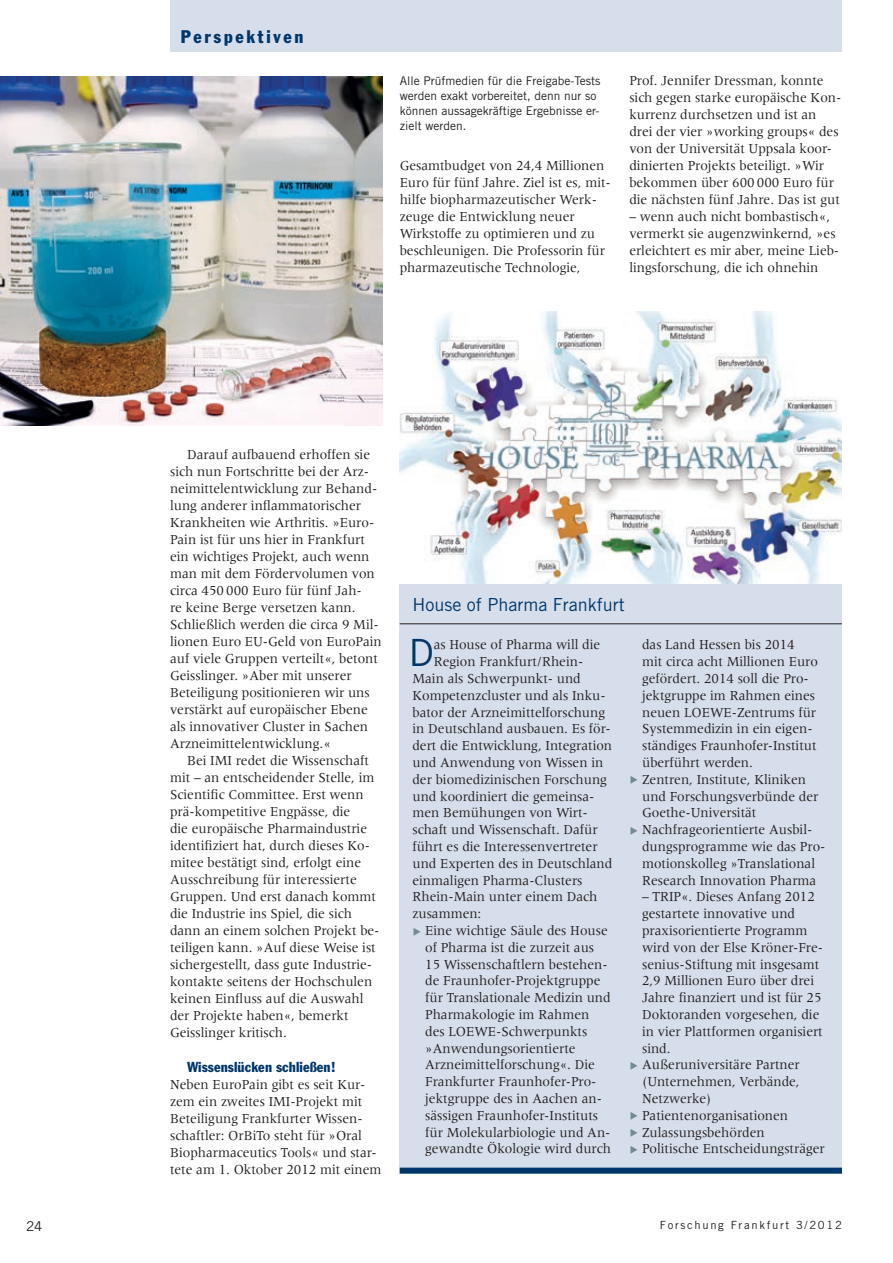
<style>
.page{position:relative;width:893px;height:1263px;background:#fff}
.page>*{position:absolute;margin:0;border:0;box-sizing:border-box;transform-origin:0 0}
.t1{font:37.5px "Trade Gothic";color:#00376b}
.t2{font:18px "Trade Gothic";color:#00376b}
.t3{font:condensed 18px "Franklin Gothic";letter-spacing:.15em;color:#00376b}
.t4{font:14.25px/17px "Meridien";color:#231f20;scale:.95 1}
.t5{font:condensed 14.25px "Franklin Gothic";letter-spacing:.005em;color:#00376b}
.t6{font:13.5px "Trade Gothic";color:#231f20}
.t7{font:12px/14.9px "Trade Gothic";color:#231f20}
.t8{font:11.25px "Trade Gothic";letter-spacing:.15em;color:#231f20}
.s1{font-family:"Fago Pro";color:#738a95}
</style>
<div class="page">
<div style="left:170px;top:0;width:672px;height:51px;background:#d7deeb"></div>
<img style="left:400px;top:312px;width:442px;height:272px">
<div style="left:400px;top:584px;width:442px;height:590px;background:#d7deeb"></div>
<hr style="left:400px;top:623px;width:442px;height:1px;background:#231f20">
<div style="left:400px;top:1167px;width:442px;height:6px;background:#00376b"></div>
<img style="left:0;top:77px;width:383px;height:348px">
<p class="t3" style="left:181px;top:26px;width:124px">Perspektiven</p>
<p class="t7" style="left:400px;top:73px;width:202px">Alle Prüfmedien für die Freigabe-Tests werden exakt vorbereitet, denn nur so können aussagekräftige Ergebnisse er&shy;zielt werden.</p>
<p class="t4" style="left:400px;top:157px;width:224px">Gesamtbudget von 24,4 Millionen Euro für fünf Jahre. Ziel ist es, mit&shy;hilfe biopharmazeutischer Werk&shy;zeuge die Entwicklung neuer Wirkstoffe zu optimieren und zu beschleunigen. Die Professorin für pharmazeutische Technologie,</p>
<p class="t4" style="left:629px;top:72px;width:225px">Prof. Jennifer Dressman, konnte sich gegen starke europäische Kon&shy;kurrenz durchsetzen und ist an drei der vier »working groups« des von der Universität Uppsala koor&shy;dinierten Projekts beteiligt. »Wir bekommen über 600 000 Euro für die nächsten fünf Jahre. Das ist gut</p>
<p class="t4" style="left:629px;top:208px;width:222px">– wenn auch nicht bombastisch«, vermerkt sie augenzwinkernd, »es erleichtert es mir aber, meine Lieb&shy;lingsforschung, die ich ohnehin</p>
<p class="t4" style="left:170px;top:446px;width:224px;text-indent:17px">Darauf aufbauend erhoffen sie sich nun Fortschritte bei der Arz&shy;neimittelentwicklung zur Behand&shy;lung anderer inflammatorischer Krankheiten wie Arthritis. »Euro-Pain ist für uns hier in Frankfurt ein wichtiges Projekt, auch wenn man mit dem Fördervolumen von circa 450 000 Euro für fünf Jah-<br>re keine Berge versetzen kann.<br>Schließlich werden die circa 9 Mil&shy;lionen Euro EU-Geld von EuroPain auf viele Gruppen verteilt«, betont Geisslinger. »Aber mit unserer Beteiligung positionieren wir uns verstärkt auf europäischer Ebene als innovativer Cluster in Sachen Arzneimittelentwicklung.«</p>
<p class="t4" style="left:170px;top:752px;width:222px;text-indent:17px">Bei IMI redet die Wissenschaft mit – an entscheidender Stelle, im<br>Scientific Committee. Erst wenn prä-kompetitive Engpässe, die<br>die europäische Pharmaindustrie identifiziert hat, durch dieses Ko&shy;mitee bestätigt sind, erfolgt eine<br>Ausschreibung für interessierte<br>Gruppen. Und erst danach kommt die Industrie ins Spiel, die sich dann an einem solchen Projekt be&shy;teiligen kann. »Auf diese Weise ist sichergestellt, dass gute Industrie&shy;kontakte seitens der Hochschulen keinen Einfluss auf die Auswahl der Projekte haben«, bemerkt<br>Geisslinger kritisch.</p>
<p class="t5" style="left:187px;top:1058px;width:150px">Wissenslücken schließen!</p>
<p class="t4" style="left:170px;top:1075px;width:224px">Neben EuroPain gibt es seit Kur&shy;zem ein zweites IMI-Projekt mit Beteiligung Frankfurter Wissen&shy;schaftler: OrBiTo steht für »Oral Biopharmaceutics Tools« und star&shy;tete am 1. Oktober 2012 mit einem</p>
<p class="t2" style="left:412px;top:593px;width:214px">House of Pharma Frankfurt</p>
<h1 class="t1" style="left:409px;top:630px;width:27px">D</h1>
<p class="t4" style="left:434px;top:636px;width:177px">as House of Pharma will die</p>
<p class="t4" style="left:642px;top:636px;width:162px">das Land Hessen bis 2014</p>
<p class="t4" style="left:642px;top:653px;width:187px">mit circa acht Millionen Euro</p>
<p class="t4" style="left:642px;top:670px;width:177px">gefördert. 2014 soll die Pro-</p>
<p class="t4" style="left:642px;top:687px;width:184px">jektgruppe im Rahmen eines</p>
<p class="t4" style="left:642px;top:703px;width:185px">neuen LOEWE-Zentrums für</p>
<p class="t4" style="left:642px;top:720px;width:181px">Systemmedizin in ein eigen-</p>
<p class="t4" style="left:642px;top:737px;width:185px">ständiges Fraunhofer-Institut</p>
<p class="t4" style="left:642px;top:754px;width:118px">überführt werden.</p>
<p class="t4" style="left:629px;top:771px;width:188px"><span class="s1">▶</span> Zentren, Institute, Kliniken</p>
<p class="t4" style="left:642px;top:787px;width:187px">und Forschungsverbünde der</p>
<p class="t4" style="left:642px;top:804px;width:122px">Goethe-Universität</p>
<p class="t4" style="left:629px;top:821px;width:194px"><span class="s1">▶</span> Nachfrageorientierte Ausbil-</p>
<p class="t4" style="left:642px;top:838px;width:194px">dungsprogramme wie das Pro-</p>
<p class="t4" style="left:642px;top:855px;width:184px">motionskolleg »Translational</p>
<p class="t4" style="left:642px;top:871px;width:185px">Research Innovation Pharma</p>
<p class="t4" style="left:642px;top:888px;width:183px">– TRIP«. Dieses Anfang 2012</p>
<p class="t4" style="left:642px;top:905px;width:163px">gestartete innovative und</p>
<p class="t4" style="left:642px;top:922px;width:176px">praxisorientierte Programm</p>
<p class="t4" style="left:642px;top:939px;width:192px">wird von der Else Kröner-Fre-</p>
<p class="t4" style="left:642px;top:955px;width:188px">senius-Stiftung mit insgesamt</p>
<p class="t4" style="left:642px;top:972px;width:183px">2,9 Millionen Euro über drei</p>
<p class="t4" style="left:642px;top:989px;width:190px">Jahre finanziert und ist für 25</p>
<p class="t4" style="left:642px;top:1006px;width:188px">Doktoranden vorgesehen, die</p>
<p class="t4" style="left:642px;top:1023px;width:192px">in vier Plattformen organisiert</p>
<p class="t4" style="left:642px;top:1039px;width:31px">sind.</p>
<p class="t4" style="left:629px;top:1056px;width:181px"><span class="s1">▶</span> Außeruniversitäre Partner</p>
<p class="t4" style="left:642px;top:1073px;width:167px">(Unternehmen, Verbände,</p>
<p class="t4" style="left:642px;top:1090px;width:75px">Netzwerke)</p>
<p class="t4" style="left:629px;top:1107px;width:169px"><span class="s1">▶</span> Patientenorganisationen</p>
<p class="t4" style="left:629px;top:1123px;width:144px"><span class="s1">▶</span> Zulassungsbehörden</p>
<p class="t4" style="left:629px;top:1140px;width:207px"><span class="s1">▶</span> Politische Entscheidungsträger</p>
<p class="t4" style="left:434px;top:653px;width:159px">Region Frankfurt/Rhein-</p>
<p class="t4" style="left:412px;top:670px;width:179px">Main als Schwerpunkt- und</p>
<p class="t4" style="left:412px;top:687px;width:205px">Kompetenzcluster und als Inku-</p>
<p class="t4" style="left:412px;top:703px;width:204px">bator der Arzneimittelforschung</p>
<p class="t4" style="left:412px;top:720px;width:210px">in Deutschland ausbauen. Es för-</p>
<p class="t4" style="left:412px;top:737px;width:212px">dert die Entwicklung, Integration</p>
<p class="t4" style="left:412px;top:754px;width:202px">und Anwendung von Wissen in</p>
<p class="t4" style="left:412px;top:771px;width:206px">der biomedizinischen Forschung</p>
<p class="t4" style="left:412px;top:787px;width:193px">und koordiniert die gemeinsa-</p>
<p class="t4" style="left:412px;top:804px;width:186px">men Bemühungen von Wirt-</p>
<p class="t4" style="left:412px;top:821px;width:196px">schaft und Wissenschaft. Dafür</p>
<p class="t4" style="left:412px;top:838px;width:196px">führt es die Interessenvertreter</p>
<p class="t4" style="left:412px;top:855px;width:212px">und Experten des in Deutschland</p>
<p class="t4" style="left:412px;top:871px;width:180px">einmaligen Pharma-Clusters</p>
<p class="t4" style="left:412px;top:888px;width:196px">Rhein-Main unter einem Dach</p>
<p class="t4" style="left:412px;top:905px;width:74px">zusammen:</p>
<p class="t4" style="left:412px;top:922px;width:207px"><span class="s1">▶</span> Eine wichtige Säule des House</p>
<p class="t4" style="left:425px;top:939px;width:179px">of Pharma ist die zurzeit aus</p>
<p class="t4" style="left:425px;top:955px;width:194px">15 Wissenschaftlern bestehen-</p>
<p class="t4" style="left:425px;top:972px;width:186px">de Fraunhofer-Projektgruppe</p>
<p class="t4" style="left:425px;top:989px;width:197px">für Translationale Medizin und</p>
<p class="t4" style="left:425px;top:1006px;width:174px">Pharmakologie im Rahmen</p>
<p class="t4" style="left:425px;top:1023px;width:172px">des LOEWE-Schwerpunkts</p>
<p class="t4" style="left:425px;top:1039px;width:160px">»Anwendungsorientierte</p>
<p class="t4" style="left:425px;top:1056px;width:180px">Arzneimittelforschung«. Die</p>
<p class="t4" style="left:425px;top:1073px;width:182px">Frankfurter Fraunhofer-Pro-</p>
<p class="t4" style="left:425px;top:1090px;width:188px">jektgruppe des in Aachen an-</p>
<p class="t4" style="left:425px;top:1107px;width:184px">sässigen Fraunhofer-Instituts</p>
<p class="t4" style="left:425px;top:1123px;width:197px">für Molekularbiologie und An-</p>
<p class="t4" style="left:425px;top:1140px;width:197px">gewandte Ökologie wird durch</p>
<p class="t6" style="left:26px;top:1217px;width:18px">24</p>
<p class="t8" style="left:660px;top:1218px;width:184px">Forschung Frankfurt 3/2012</p>
</div>
